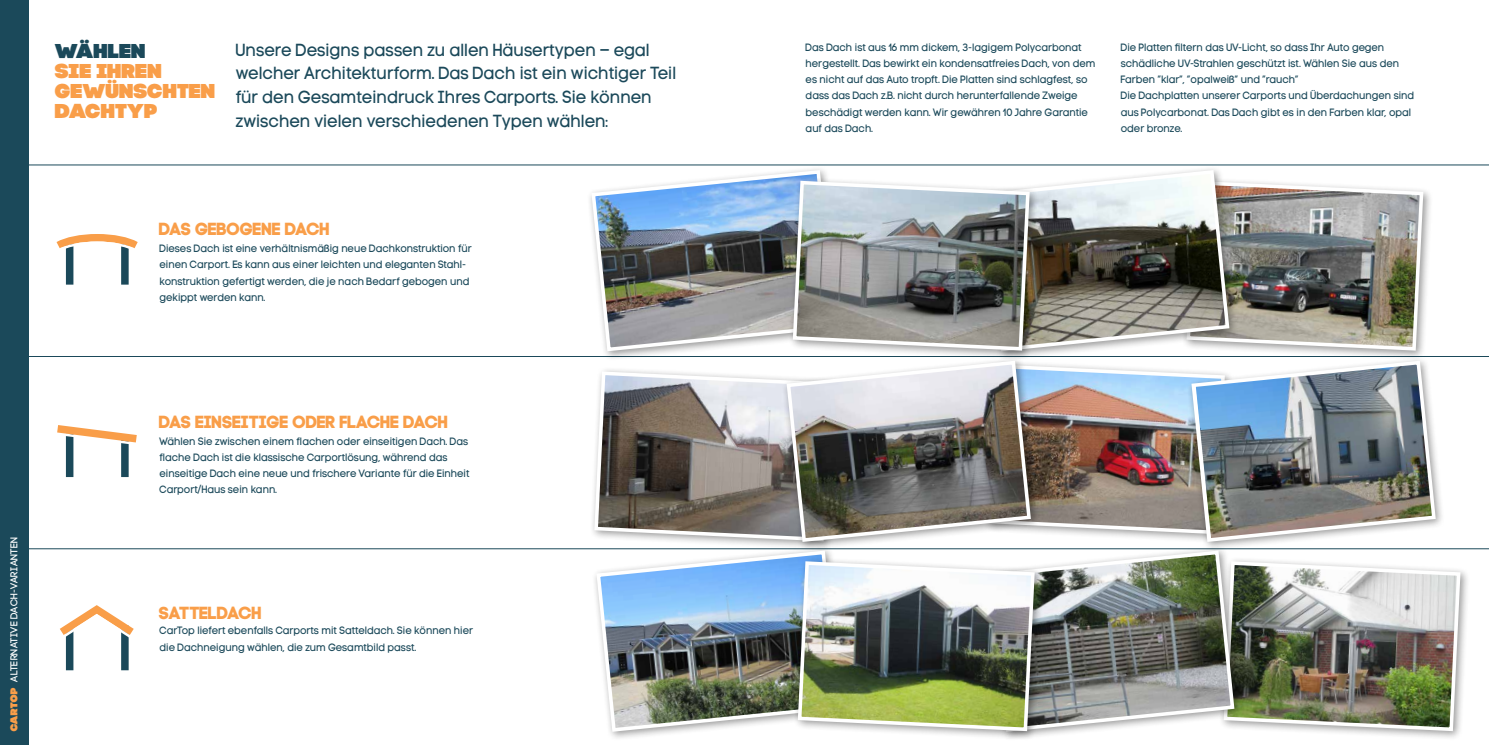
<style>
.page{position:relative;width:1489px;height:745px;background:#fff}
.page>*{position:absolute;margin:0;border:0;box-sizing:border-box;transform-origin:0 0}
.t1{font:20px/20px "Code Pro Black";color:#f99e49}
.t2{font:20px "Code Pro Black";letter-spacing:.01em;color:#1b495a}
.t3{font:17.5px/23.8px "Code Pro LC";color:#1b495a;scale:.95 1}
.t4{font:17.5px "Code Pro Bold";color:#f99e49}
.t5{font:10.62px/16.2px "Code Pro LC";color:#1b495a;scale:.95 1}
.t6{font:10px "Code Pro";letter-spacing:.025em;color:#fff}
.s1{font-family:"Code Pro Black";color:#f99e49}
</style>
<div class="page">
<hr style="left:0;top:164px;width:1488px;height:1px;background:#1b495a">
<hr style="left:0;top:356px;width:1488px;height:1px;background:#1b495a">
<hr style="left:0;top:548px;width:1488px;height:1px;background:#1b495a">
<div style="left:0;top:0;width:28px;height:744px;background:#1b495a"></div>
<div style="left:587px;top:165px;width:258px;height:196px;background:#000;opacity:.4"></div>
<svg style="left:589px;top:168px;width:248px;height:185px"></svg>
<div style="left:592px;top:545px;width:258px;height:196px;background:#000;opacity:.4"></div>
<svg style="left:594px;top:551px;width:248px;height:182px"></svg>
<div style="left:589px;top:366px;width:252px;height:185px;background:#000;opacity:.4"></div>
<div style="left:66px;top:241px;width:7px;height:43px;background:#1b495a"></div>
<div style="left:66px;top:625px;width:7px;height:44px;background:#1b495a"></div>
<div style="left:66px;top:433px;width:7px;height:43px;background:#1b495a"></div>
<div style="left:121px;top:241px;width:8px;height:43px;background:#1b495a"></div>
<div style="left:121px;top:625px;width:8px;height:44px;background:#1b495a"></div>
<div style="left:121px;top:436px;width:8px;height:40px;background:#1b495a"></div>
<svg style="left:56px;top:234px;width:82px;height:21px"></svg>
<svg style="left:57px;top:425px;width:80px;height:22px"></svg>
<svg style="left:60px;top:605px;width:74px;height:37px"></svg>
<div style="left:1181px;top:176px;width:251px;height:184px;background:#000;opacity:.4"></div>
<div style="left:980px;top:165px;width:258px;height:196px;background:#000;opacity:.4"></div>
<svg style="left:983px;top:168px;width:248px;height:185px"></svg>
<div style="left:787px;top:176px;width:252px;height:184px;background:#000;opacity:.4"></div>
<img style="left:593px;top:172px;width:831px;height:180px">
<div style="left:1218px;top:556px;width:252px;height:184px;background:#000;opacity:.4"></div>
<div style="left:985px;top:545px;width:258px;height:196px;background:#000;opacity:.4"></div>
<div style="left:792px;top:556px;width:252px;height:184px;background:#000;opacity:.4"></div>
<img style="left:598px;top:552px;width:864px;height:180px">
<div style="left:782px;top:356px;width:258px;height:195px;background:#000;opacity:.4"></div>
<svg style="left:784px;top:358px;width:248px;height:185px"></svg>
<div style="left:1186px;top:356px;width:259px;height:195px;background:#000;opacity:.4"></div>
<img style="left:592px;top:362px;width:597px;height:180px">
<img style="left:1189px;top:358px;width:248px;height:185px">
<h1 class="t2" style="left:55px;top:38px;width:92px">WÄHLEN</h1>
<h1 class="t1" style="left:55px;top:60px;width:162px">SIE IHREN<br>GEWÜNSCHTEN<br>DACHTYP</h1>
<h2 class="t3" style="left:236px;top:38px;width:465px">Unsere Designs passen zu allen Häusertypen – egal welcher Architekturform. Das Dach ist ein wichtiger Teil für den Gesamteindruck Ihres Carports. Sie können zwischen vielen verschiedenen Typen wählen:</h2>
<h2 class="t4" style="left:159px;top:218px;width:172px">DAS GEBOGENE DACH</h2>
<p class="t5" style="left:159px;top:240px;width:330px">Dieses Dach ist eine verhältnismäßig neue Dachkonstruktion für einen Carport. Es kann aus einer leichten und eleganten Stahl&shy;konstruktion gefertigt werden, die je nach Bedarf gebogen und gekippt werden kann.</p>
<p class="t6" style="left:8px;top:730px;width:195px;rotate:-90deg"><span class="s1">CARTOP</span> Alternative Dach-Varianten</p>
<h2 class="t4" style="left:159px;top:411px;width:290px">DAS EINSEITIGE ODER FLACHE DACH</h2>
<p class="t5" style="left:159px;top:432px;width:328px">Wählen Sie zwischen einem flachen oder einseitigen Dach. Das flache Dach ist die klassische Carportlösung, während das einseitige Dach eine neue und frischere Variante für die Einheit Carport/Haus sein kann.</p>
<h2 class="t4" style="left:159px;top:601px;width:104px">SATTELDACH</h2>
<p class="t5" style="left:159px;top:622px;width:331px">CarTop liefert ebenfalls Carports mit Satteldach. Sie können hier die Dachneigung wählen, die zum Gesamtbild passt.</p>
<p class="t5" style="left:805px;top:39px;width:306px">Das Dach ist aus 16 mm dickem, 3-lagigem Polycarbonat hergestellt. Das bewirkt ein kondensatfreies Dach, von dem es nicht auf das Auto tropft. Die Platten sind schlagfest, so dass das Dach z.B. nicht durch herunterfallende Zweige beschädigt werden kann. Wir gewähren 10 Jahre Garantie auf das Dach.</p>
<p class="t5" style="left:1120px;top:39px;width:310px">Die Platten filtern das UV-Licht, so dass Ihr Auto gegen schädliche UV-Strahlen geschützt ist. Wählen Sie aus den Farben ”klar”, ”opalweiß” und ”rauch”<br>Die Dachplatten unserer Carports und Überdachungen sind aus Polycarbonat. Das Dach gibt es in den Farben klar, opal oder bronze.</p>
</div>
